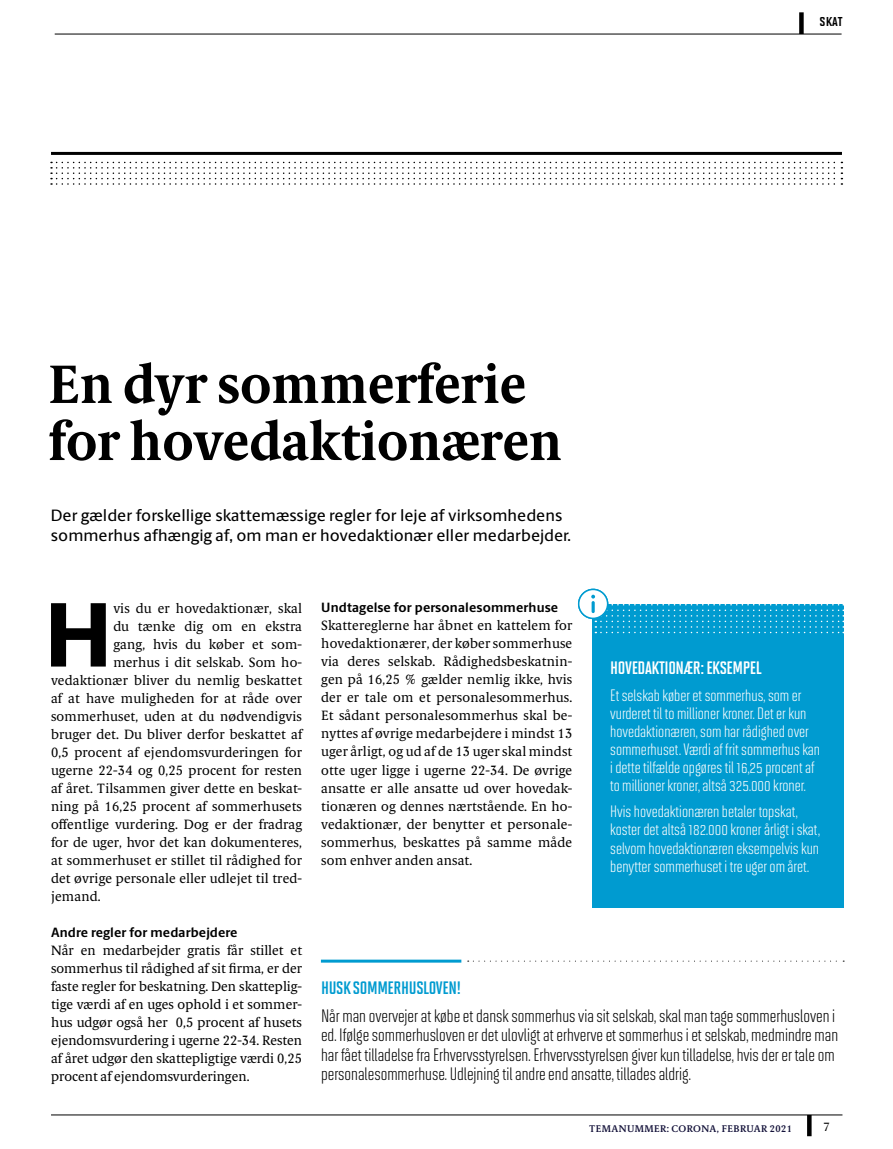
<style>
.page{position:relative;width:893px;height:1149px;background:#fff}
.page>*{position:absolute;margin:0;border:0;box-sizing:border-box;transform-origin:0 0}
.t1{font:800 91.8px "Berling Sans";color:#000}
.t2{font:700 54px/57px "Berling Serif Text";color:#000}
.t3{font:18px/19.5px "Solano Gothic MVB";color:#000}
.t4{font:18px "Solano Gothic MVB Bd Cap";letter-spacing:-.02em;color:#fff}
.t5{font:18px "Solano Gothic MVB Bd Cap";letter-spacing:-.02em;color:#009bd0}
.t6{font:16.5px/18px "Solano Gothic MVB";color:#fff}
.t7{font:500 16.5px/19.5px "Berling Sans";color:#000}
.t8{font:15px "Solano Gothic MVB Bd SC";color:#000}
.t9{font:13.5px/18px "Berling Serif Text";letter-spacing:.01em;color:#000;text-align:justify}
.t10{font:700 13.5px "Berling Sans";letter-spacing:.01em;color:#000}
.t11{font:12px "Berling Serif Text";color:#000}
.t12{font:600 9.75px "Berling Serif Text";letter-spacing:.04em;color:#131139}
</style>
<div class="page">
<div style="left:807px;top:1114px;width:5px;height:21px;background:#000"></div>
<svg style="left:51px;top:162px;width:791px;height:23px"></svg>
<hr style="left:51px;top:1114px;width:791px;height:1px;background:#000">
<hr style="left:55px;top:34px;width:787px;height:1px;background:#000">
<hr style="left:51px;top:152px;width:791px;height:3px;background:#000">
<div style="left:799px;top:12px;width:5px;height:22px;background:#000"></div>
<div style="left:592px;top:603px;width:251px;height:303px;background:#009bd0"></div>
<svg style="left:468px;top:960px;width:376px;height:1px"></svg>
<svg style="left:578px;top:588px;width:266px;height:45px"></svg>
<hr style="left:321px;top:959px;width:140px;height:3px;background:#009bd0">
<h2 class="t2" style="left:49px;top:356px;width:515px">En dyr sommerferie for hovedaktionæren</h2>
<p class="t7" style="left:51px;top:505px;width:522px">Der gælder forskellige skattemæssige regler for leje af virksomhedens sommerhus afhængig af, om man er hovedaktionær eller medarbejder.</p>
<p class="t8" style="left:820px;top:13px;width:24px">skat</p>
<h1 class="t1" style="left:44px;top:578px;width:69px">H</h1>
<p class="t9" style="left:113px;top:598px;width:190px">vis du er hovedaktionær, skal</p>
<p class="t9" style="left:113px;top:616px;width:190px">du tænke dig om en ekstra</p>
<p class="t9" style="left:113px;top:634px;width:190px">gang, hvis du køber et som-</p>
<p class="t9" style="left:113px;top:652px;width:190px">merhus i dit selskab. Som ho-</p>
<p class="t9" style="left:51px;top:670px;width:253px">vedaktionær bliver du nemlig beskattet</p>
<p class="t9" style="left:51px;top:688px;width:253px">af at have muligheden for at råde over</p>
<p class="t9" style="left:51px;top:706px;width:253px">sommerhuset, uden at du nødvendigvis</p>
<p class="t9" style="left:51px;top:724px;width:253px">bruger det. Du bliver derfor beskattet af</p>
<p class="t9" style="left:51px;top:742px;width:253px">0,5 procent af ejendomsvurderingen for</p>
<p class="t9" style="left:51px;top:760px;width:253px">ugerne 22-34 og 0,25 procent for resten</p>
<p class="t9" style="left:51px;top:778px;width:253px">af året. Tilsammen giver dette en beskat-</p>
<p class="t9" style="left:51px;top:796px;width:253px">ning på 16,25 procent af sommerhusets</p>
<p class="t9" style="left:51px;top:814px;width:253px">offentlige vurdering. Dog er der fradrag</p>
<p class="t9" style="left:51px;top:832px;width:253px">for de uger, hvor det kan dokumenteres,</p>
<p class="t9" style="left:51px;top:850px;width:253px">at sommerhuset er stillet til rådighed for</p>
<p class="t9" style="left:51px;top:868px;width:253px">det øvrige personale eller udlejet til tred-</p>
<p class="t9" style="left:51px;top:886px;width:51px">jemand.</p>
<p class="t10" style="left:51px;top:923px;width:188px">Andre regler for medarbejdere</p>
<p class="t9" style="left:51px;top:940px;width:253px">Når en medarbejder gratis får stillet et sommerhus til rådighed af sit firma, er der faste regler for beskatning. Den skatteplig&shy;tige værdi af en uges ophold i et sommer&shy;hus udgør også her 0,5 procent af husets ejendomsvurdering i ugerne 22-34. Resten af året udgør den skattepligtige værdi 0,25 procent af ejendomsvurderingen.</p>
<p class="t10" style="left:321px;top:599px;width:238px">Undtagelse for personalesommerhuse</p>
<p class="t9" style="left:321px;top:616px;width:253px">Skattereglerne har åbnet en kattelem for hovedaktionærer, der køber sommerhuse via deres selskab. Rådighedsbeskatnin&shy;gen på 16,25 % gælder nemlig ikke, hvis der er tale om et personalesommerhus.<br>Et sådant personalesommerhus skal be&shy;nyttes af øvrige medarbejdere i mindst 13 uger årligt, og ud af de 13 uger skal mindst otte uger ligge i ugerne 22-34. De øvrige ansatte er alle ansatte ud over hovedak&shy;tionæren og dennes nærtstående. En ho&shy;vedaktionær, der benytter et personale&shy;sommerhus, beskattes på samme måde som enhver anden ansat.</p>
<h3 class="t4" style="left:610px;top:658px;width:153px">HOVEDAKTIONÆR: EKSEMPEL</h3>
<p class="t6" style="left:610px;top:686px;width:211px">Et selskab køber et sommerhus, som er vurderet til to millioner kroner. Det er kun hovedaktionæren, som har rådighed over sommerhuset. Værdi af frit sommerhus kan i dette tilfælde opgøres til 16,25 procent af to millioner kroner, altså 325.000 kroner.</p>
<p class="t6" style="left:610px;top:802px;width:211px">Hvis hovedaktionæren betaler topskat, koster det altså 182.000 kroner årligt i skat, selvom hovedaktionæren eksempelvis kun benytter sommerhuset i tre uger om året.</p>
<h3 class="t5" style="left:321px;top:977px;width:142px">HUSK SOMMERHUSLOVEN!</h3>
<p class="t3" style="left:321px;top:1005px;width:519px">Når man overvejer at købe et dansk sommerhus via sit selskab, skal man tage sommerhusloven i ed. Ifølge sommerhusloven er det ulovligt at erhverve et sommerhus i et selskab, medmindre man har fået tilladelse fra Erhvervsstyrelsen. Erhvervsstyrelsen giver kun tilladelse, hvis der er tale om personalesommerhuse. Udlejning til andre end ansatte, tillades aldrig.</p>
<p class="t12" style="left:589px;top:1121px;width:205px">TEMANUMMER: CORONA, FEBRUAR 2021</p>
<p class="t11" style="left:823px;top:1119px;width:8px">7</p>
</div>
